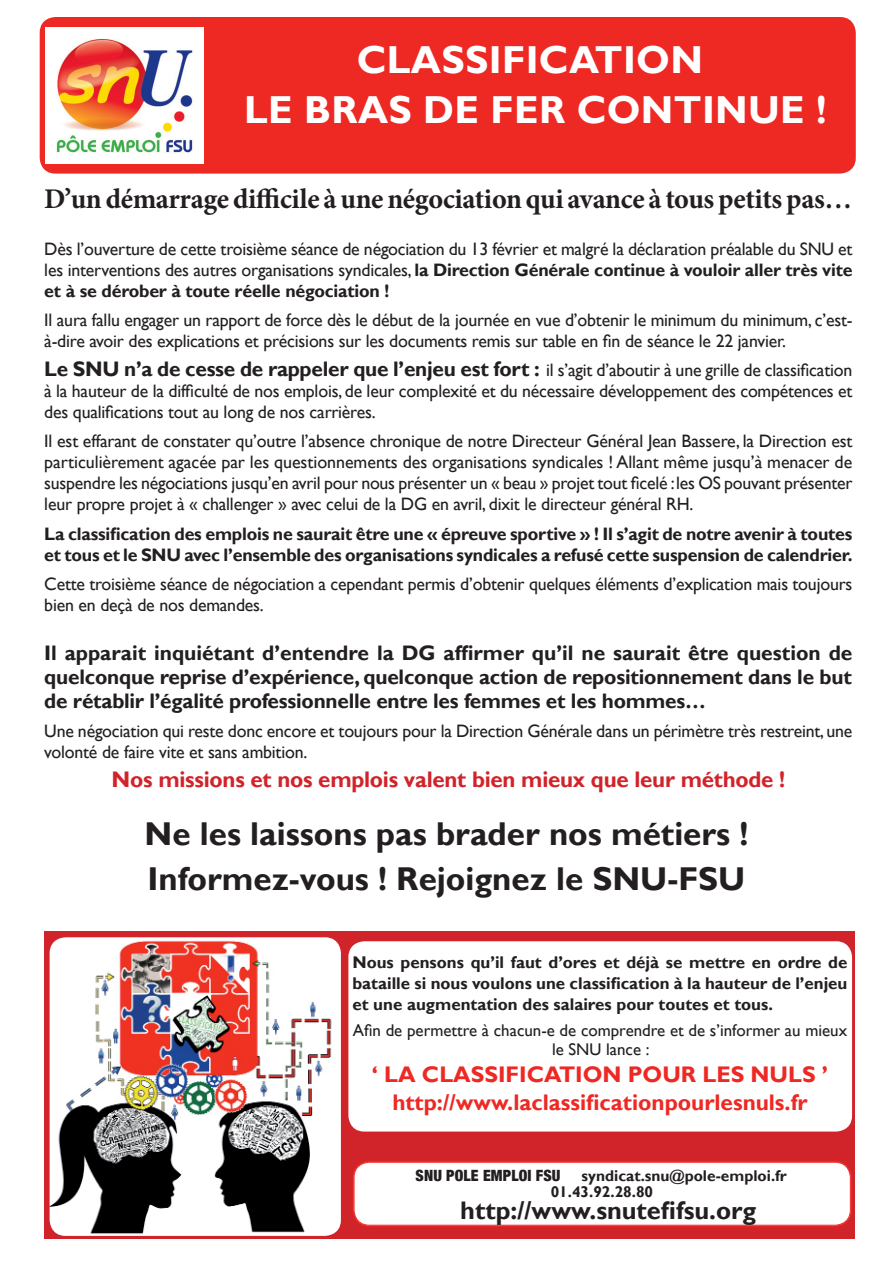
<style>
.page{position:relative;width:893px;height:1263px;background:#fff}
.page>*{position:absolute;margin:0;border:0;box-sizing:border-box;transform-origin:0 0}
.t1{font:700 39px/49.7px "Gill Sans";letter-spacing:.01em;color:#fff}
.t2{font:700 33px/44.5px "Gill Sans";color:#231f20}
.t3{font:700 28.5px "Minion Pro";letter-spacing:-.015em;color:#231f20}
.t4{font:700 25.35px "Gill Sans";color:#231f20}
.t5{font:700 22.5px/27.8px "Gill Sans";color:#ee2823;text-align:center}
.t6{font:700 22.5px "Gill Sans";letter-spacing:-.01em;color:#d1232a}
.t7{font:700 21px/24px "Gill Sans";letter-spacing:-.01em;color:#231f20;text-align:justify}
.t8{font:18px/21px "Gill Sans";letter-spacing:-.01em;color:#231f20}
.t9{font:700 18px/21px "Gill Sans";letter-spacing:-.01em;color:#231f20}
.t10{font:700 16.95px/21.1px "Gill Sans";color:#231f20;text-align:justify}
.t11{font:16.95px/18.3px "Gill Sans";color:#231f20;text-align:center}
.t12{font:700 15.45px/15.5px "Gill Sans";color:#231f20;text-align:center}
.s1{font-weight:700}
.s2{font-weight:400;font-size:18px}
.s3{font-family:"Helvetica Neue";font-weight:900;font-stretch:condensed}
.s4{color:#fff}
</style>
<div class="page">
<div style="left:40px;top:17px;width:816px;height:157px;background:#ee2823;border-radius:16px"></div>
<div style="left:44px;top:931px;width:811px;height:308px;background:#d1232a"></div>
<div style="left:353px;top:1162px;width:498px;height:64px;background:#fff;border-radius:16px"></div>
<div style="left:353px;top:1161px;width:499px;height:65px;border:1px solid #ee2823;border-radius:16px"></div>
<div style="left:354px;top:1162px;width:496px;height:63px;border:1px solid #ee2823;border-radius:15px"></div>
<div style="left:348px;top:941px;width:504px;height:190px;background:#fff;border-radius:16px"></div>
<img style="left:50px;top:937px;width:291px;height:299px">
<img style="left:46px;top:28px;width:158px;height:135px">
<h1 class="t1" style="left:244px;top:36px;width:460px;text-indent:113px">CLASSIFICATION le bras de fer contin</h1>
<h1 class="t1" style="left:748px;top:86px;width:80px">ue !</h1>
<h3 class="t3" style="left:44px;top:179px;width:809px">D’un démarrage difficile à une négociation qui avance à tous petits pas…</h3>
<p class="t8" style="left:44px;top:239px;width:810px;text-align:justify">Dès l’ouverture de cette troisième séance de négociation du 13 février et malgré la déclaration préalable du SNU et les interventions des autres organisations syndicales, <span class="s1">la Direction Générale continue à vouloir aller très vite et à se dérober à toute réelle négociation !</span></p>
<p class="t8" style="left:44px;top:310px;width:810px">Il aura fallu engager un rapport de force dès le début de la journée en vue d’obtenir le minimum du minimum, c’est&shy;à-dire avoir des explications et précisions sur les documents remis sur table en fin de séance le 22 janvier.</p>
<p class="t7" style="left:44px;top:358px;width:809px">Le SNU n’a de cesse de rappeler que l’enjeu est fort : <span class="s2">il s’agit d’aboutir à une grille de classification</span></p>
<p class="t8" style="left:44px;top:381px;width:810px">à la hauteur de la difficulté de nos emplois, de leur complexité et du nécessaire développement des compétences et des qualifications tout au long de nos carrières.</p>
<p class="t8" style="left:44px;top:431px;width:810px;text-align:justify">Il est effarant de constater qu’outre l’absence chronique de notre Directeur Général Jean Bassere, la Direction est particulièrement agacée par les questionnements des organisations syndicales ! Allant même jusqu’à menacer de suspendre les négociations jusqu’en avril pour nous présenter un « beau » projet tout ficelé : les OS pouvant présenter leur propre projet à « challenger » avec celui de la DG en avril, dixit le directeur général RH.</p>
<p class="t9" style="left:44px;top:523px;width:810px">La classification des emplois ne saurait être une « épreuve sportive » ! Il s’agit de notre avenir à toutes et tous et le SNU avec l’ensemble des organisations syndicales a refusé cette suspension de calendrier.</p>
<p class="t8" style="left:44px;top:573px;width:810px">Cette troisième séance de négociation a cependant permis d’obtenir quelques éléments d’explication mais toujours bien en deçà de nos demandes.</p>
<p class="t7" style="left:44px;top:641px;width:810px">Il apparait inquiétant d’entendre la DG affirmer qu’il ne saurait être question de quelconque reprise d’expérience, quelconque action de repositionnement dans le but de rétablir l’égalité professionnelle entre les femmes et les hommes…</p>
<p class="t8" style="left:44px;top:721px;width:810px">Une négociation qui reste donc encore et toujours pour la Direction Générale dans un périmètre très restreint, une volonté de faire vite et sans ambition.</p>
<p class="t6" style="left:112px;top:766px;width:675px">Nos missions et nos emplois valent bien mieux que leur méthode !</p>
<h2 class="t2" style="left:145px;top:813px;width:605px">Ne les laissons pas brader nos métiers !<br>Informez-vous ! Rejoignez le SNU-FSU</h2>
<p class="t10" style="left:352px;top:952px;width:497px">Nous pensons qu’il faut d’ores et déjà se mettre en ordre de bataille si nous voulons une classification à la hauteur de l’enjeu et une augmentation des salaires pour toutes et tous.</p>
<p class="t11" style="left:353px;top:1022px;width:496px">Afin de permettre à chacun-e de comprendre et de s’informer au mieux le SNU lance :</p>
<p class="t5" style="left:372px;top:1061px;width:458px">‘ LA CLASSIFICATION POUR LES NULS ’ http://www.laclassificationpourlesnuls.fr</p>
<p class="t12" style="left:415px;top:1169px;width:373px"><span class="s3">SNU POLE EMPLOI FSU</span> <span class="s4">.</span>syndicat.snu@pole-emploi.fr<br>01.43.92.28.80</p>
<h3 class="t4" style="left:460px;top:1195px;width:298px">http://www.snutefifsu.org</h3>
</div>
